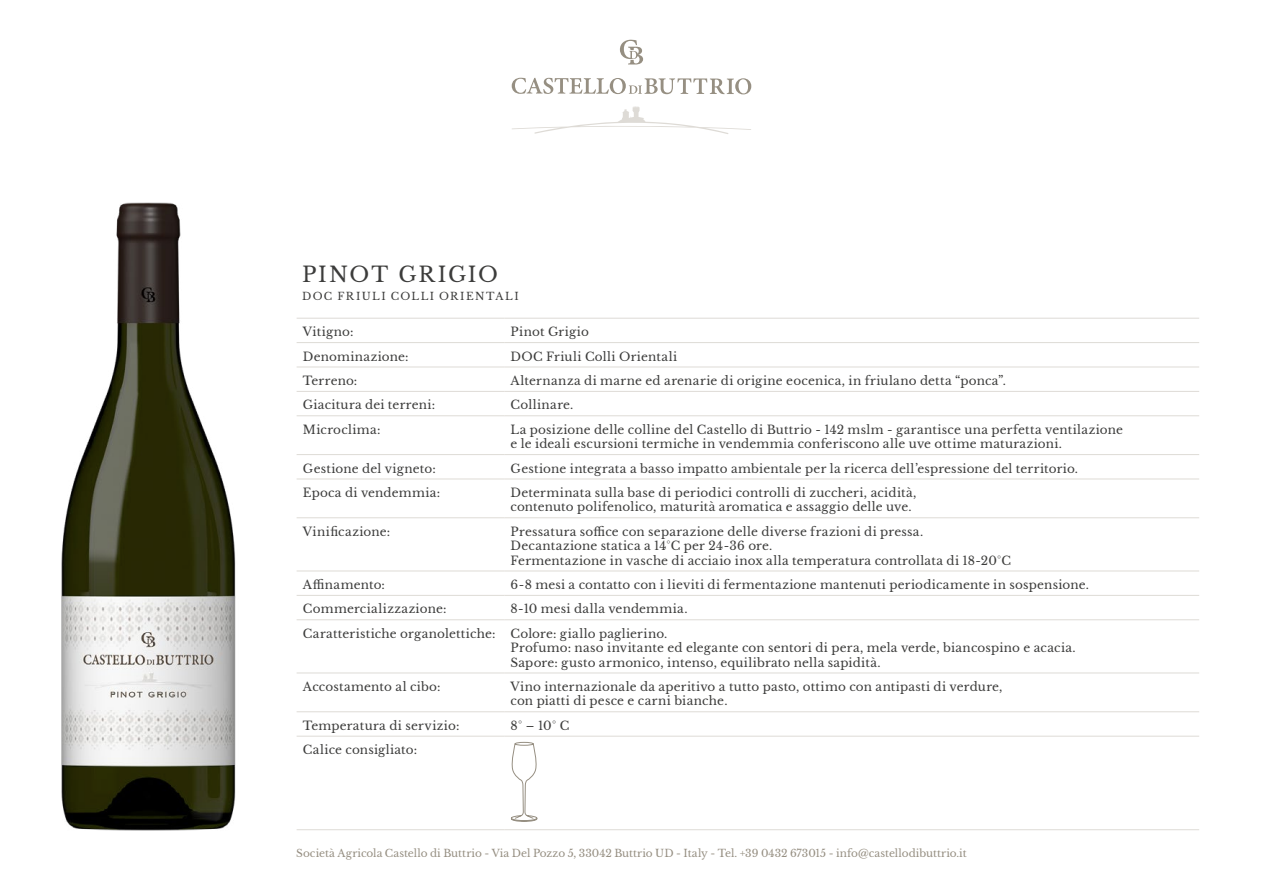
<style>
.page{position:relative;width:1263px;height:893px;background:#fff}
.page>*{position:absolute;margin:0;border:0;box-sizing:border-box;transform-origin:0 0}
.t1{font:21px "Libre Baskerville";letter-spacing:.075em;color:#3c3c3b}
.t2{font:12px "Libre Baskerville";letter-spacing:.015em;color:#3c3c3b}
.t3{font:10.5px "Libre Baskerville";color:#968f82}
.t4{font:10.5px "Libre Baskerville";letter-spacing:.14em;color:#3c3c3b}
</style>
<div class="page">
<img style="left:61px;top:202px;width:175px;height:629px">
<svg style="left:512px;top:78px;width:239px;height:16px"></svg>
<svg style="left:512px;top:106px;width:239px;height:28px"></svg>
<svg style="left:620px;top:40px;width:23px;height:25px"></svg>
<hr style="left:297px;top:318px;width:207px;height:1px;background:#dedbd6">
<hr style="left:504px;top:318px;width:695px;height:1px;background:#dedbd6">
<hr style="left:297px;top:342px;width:207px;height:1px;background:#dedbd6">
<hr style="left:504px;top:342px;width:695px;height:1px;background:#dedbd6">
<hr style="left:297px;top:367px;width:207px;height:1px;background:#dedbd6">
<hr style="left:504px;top:367px;width:695px;height:1px;background:#dedbd6">
<hr style="left:297px;top:391px;width:207px;height:1px;background:#dedbd6">
<hr style="left:504px;top:391px;width:695px;height:1px;background:#dedbd6">
<hr style="left:297px;top:415px;width:207px;height:1px;background:#dedbd6">
<hr style="left:504px;top:415px;width:695px;height:1px;background:#dedbd6">
<hr style="left:297px;top:454px;width:207px;height:1px;background:#dedbd6">
<hr style="left:504px;top:454px;width:695px;height:1px;background:#dedbd6">
<hr style="left:297px;top:479px;width:207px;height:1px;background:#dedbd6">
<hr style="left:504px;top:479px;width:695px;height:1px;background:#dedbd6">
<hr style="left:297px;top:517px;width:207px;height:1px;background:#dedbd6">
<hr style="left:504px;top:517px;width:695px;height:1px;background:#dedbd6">
<hr style="left:297px;top:571px;width:207px;height:1px;background:#dedbd6">
<hr style="left:504px;top:571px;width:695px;height:1px;background:#dedbd6">
<hr style="left:297px;top:595px;width:207px;height:1px;background:#dedbd6">
<hr style="left:504px;top:595px;width:695px;height:1px;background:#dedbd6">
<hr style="left:297px;top:619px;width:207px;height:1px;background:#dedbd6">
<hr style="left:504px;top:619px;width:695px;height:1px;background:#dedbd6">
<hr style="left:297px;top:673px;width:207px;height:1px;background:#dedbd6">
<hr style="left:504px;top:673px;width:695px;height:1px;background:#dedbd6">
<hr style="left:297px;top:711px;width:207px;height:1px;background:#dedbd6">
<hr style="left:504px;top:711px;width:695px;height:1px;background:#dedbd6">
<hr style="left:297px;top:736px;width:207px;height:1px;background:#dedbd6">
<hr style="left:504px;top:736px;width:695px;height:1px;background:#dedbd6">
<hr style="left:297px;top:829px;width:207px;height:1px;background:#dedbd6">
<hr style="left:504px;top:829px;width:695px;height:1px;background:#dedbd6">
<svg style="left:511px;top:742px;width:27px;height:80px"></svg>
<p class="t1" style="left:302px;top:261px;width:197px">PINOT GRIGIO</p>
<p class="t4" style="left:302px;top:290px;width:218px">DOC FRIULI COLLI ORIENTALI</p>
<p class="t2" style="left:303px;top:325px;width:52px">Vitigno:</p>
<p class="t2" style="left:511px;top:325px;width:80px">Pinot Grigio</p>
<p class="t2" style="left:303px;top:349px;width:107px">Denominazione:</p>
<p class="t2" style="left:511px;top:349px;width:168px">DOC Friuli Colli Orientali</p>
<p class="t2" style="left:303px;top:373px;width:56px">Terreno:</p>
<p class="t2" style="left:511px;top:373px;width:497px">Alternanza di marne ed arenarie di origine eocenica, in friulano detta “ponca”.</p>
<p class="t2" style="left:303px;top:398px;width:134px">Giacitura dei terreni:</p>
<p class="t2" style="left:511px;top:398px;width:64px">Collinare.</p>
<p class="t2" style="left:303px;top:422px;width:79px">Microclima:</p>
<p class="t2" style="left:511px;top:422px;width:614px">La posizione delle colline del Castello di Buttrio - 142 mslm - garantisce una perfetta ventilazione</p>
<p class="t2" style="left:511px;top:437px;width:553px">e le ideali escursioni termiche in vendemmia conferiscono alle uve ottime maturazioni.</p>
<p class="t2" style="left:303px;top:461px;width:134px">Gestione del vigneto:</p>
<p class="t2" style="left:511px;top:461px;width:569px">Gestione integrata a basso impatto ambientale per la ricerca dell’espressione del territorio.</p>
<p class="t2" style="left:303px;top:485px;width:139px">Epoca di vendemmia:</p>
<p class="t2" style="left:511px;top:485px;width:407px">Determinata sulla base di periodici controlli di zuccheri, acidità,</p>
<p class="t2" style="left:511px;top:500px;width:403px">contenuto polifenolico, maturità aromatica e assaggio delle uve.</p>
<p class="t2" style="left:303px;top:524px;width:89px">Vinificazione:</p>
<p class="t2" style="left:511px;top:524px;width:414px">Pressatura soffice con separazione delle diverse frazioni di pressa.</p>
<p class="t2" style="left:511px;top:539px;width:263px">Decantazione statica a 14°C per 24-36 ore.</p>
<p class="t2" style="left:511px;top:553px;width:502px">Fermentazione in vasche di acciaio inox alla temperatura controllata di 18-20°C</p>
<p class="t2" style="left:303px;top:577px;width:84px">Affinamento:</p>
<p class="t2" style="left:511px;top:577px;width:580px">6-8 mesi a contatto con i lieviti di fermentazione mantenuti periodicamente in sospensione.</p>
<p class="t2" style="left:303px;top:602px;width:145px">Commercializzazione:</p>
<p class="t2" style="left:511px;top:602px;width:178px">8-10 mesi dalla vendemmia.</p>
<p class="t2" style="left:303px;top:626px;width:194px">Caratteristiche organolettiche:</p>
<p class="t2" style="left:511px;top:626px;width:158px">Colore: giallo paglierino.</p>
<p class="t2" style="left:511px;top:641px;width:567px">Profumo: naso invitante ed elegante con sentori di pera, mela verde, biancospino e acacia.</p>
<p class="t2" style="left:511px;top:655px;width:372px">Sapore: gusto armonico, intenso, equilibrato nella sapidità.</p>
<p class="t2" style="left:303px;top:679px;width:139px">Accostamento al cibo:</p>
<p class="t2" style="left:511px;top:679px;width:493px">Vino internazionale da aperitivo a tutto pasto, ottimo con antipasti di verdure,</p>
<p class="t2" style="left:511px;top:694px;width:218px">con piatti di pesce e carni bianche.</p>
<p class="t2" style="left:303px;top:718px;width:158px">Temperatura di servizio:</p>
<p class="t2" style="left:511px;top:718px;width:60px">8° – 10° C</p>
<p class="t2" style="left:303px;top:742px;width:116px">Calice consigliato:</p>
<p class="t3" style="left:296px;top:847px;width:672px">Società Agricola Castello di Buttrio - Via Del Pozzo 5, 33042 Buttrio UD - Italy - Tel. +39 0432 673015 - info@castellodibuttrio.it</p>
</div>
